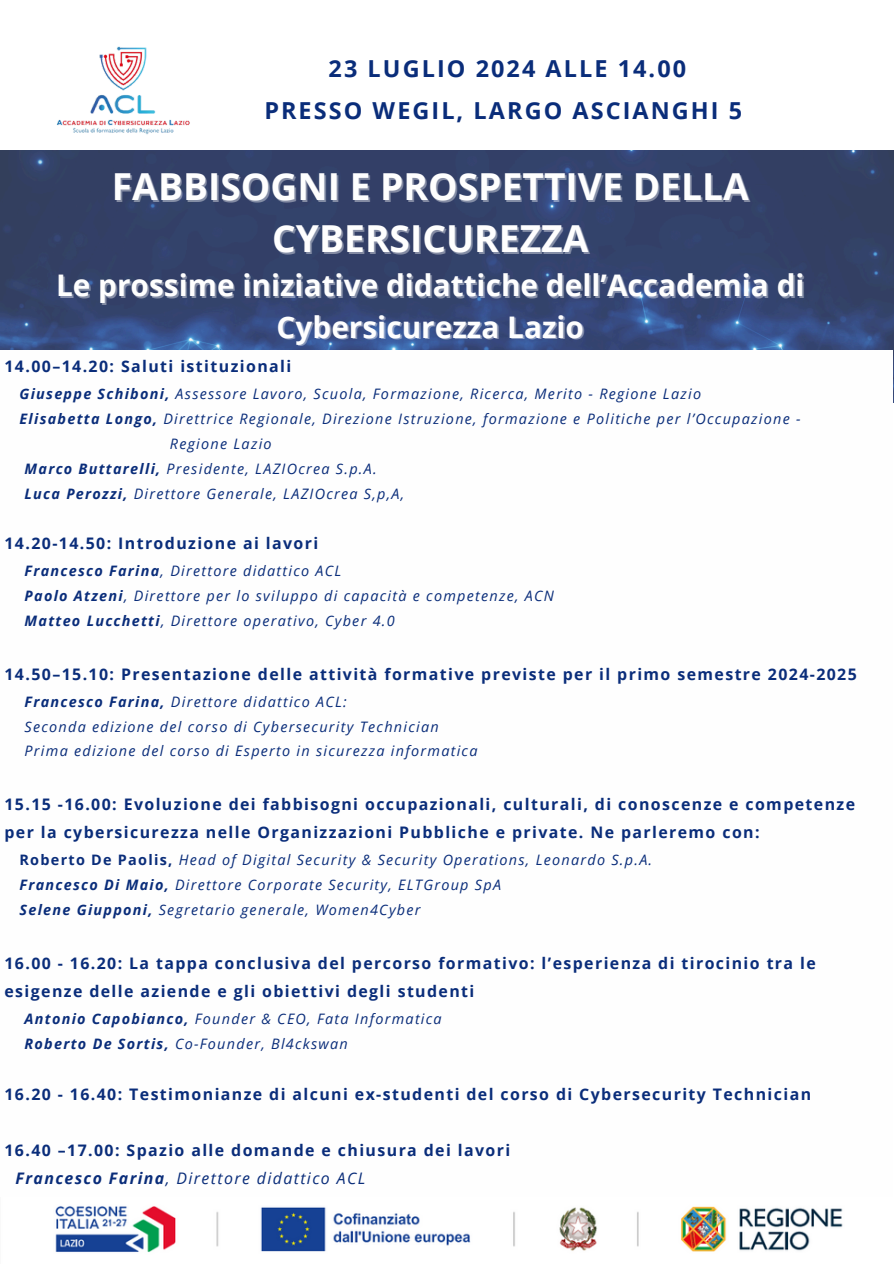
<style>
.page{position:relative;width:894px;height:1264px;background:#fff}
.page>*{position:absolute;margin:0;border:0;box-sizing:border-box;transform-origin:0 0}
.t1{font:700 37.2px/51.8px "Open Sans";color:#fefefe;text-align:center}
.t2{font:700 29.7px/41.7px "Open Sans";color:#fefefe;text-align:center}
.t3{font:700 23.4px/41.8px "Open Sans";letter-spacing:.09em;color:#0a2d7a;text-align:center}
.t4{font:700 15.9px/28.2px "Open Sans";letter-spacing:.09em;color:#0a2d7a}
.t5{font:italic 15.9px "Open Sans";letter-spacing:.09em;color:#0a2d7a}
.t6{font:italic 14.4px "Open Sans";letter-spacing:.09em;color:#0a2d7a}
.s1{font-weight:700}
.s2{font-weight:700;font-style:normal}
</style>
<div class="page">
<img style="left:55px;top:1206px;width:788px;height:46px">
<img style="left:0;top:151px;width:893px;height:199px">
<img style="left:56px;top:46px;width:134px;height:89px">
<p class="t3" style="left:264px;top:47px;width:479px">23 LUGLIO 2024 ALLE 14.00<br>PRESSO WEGIL, LARGO ASCIANGHI 5</p>
<h1 class="t1" style="left:112px;top:160px;width:638px">FABBISOGNI E PROSPETTIVE DELLA<br>CYBERSICUREZZA</h1>
<h2 class="t2" style="left:56px;top:263px;width:749px">Le prossime iniziative didattiche dell’Accademia di<br>Cybersicurezza Lazio</h2>
<p class="t4" style="left:5px;top:352px;width:288px">14.00–14.20: Saluti istituzionali</p>
<p class="t6" style="left:20px;top:384px;width:682px"><span class="s1">Giuseppe Schiboni,</span> Assessore Lavoro, Scuola, Formazione, Ricerca, Merito - Regione Lazio</p>
<p class="t6" style="left:20px;top:409px;width:782px"><span class="s1">Elisabetta Longo,</span> Direttrice Regionale, Direzione Istruzione, formazione e Politiche per l’Occupazione -</p>
<p class="t6" style="left:170px;top:433px;width:103px">Regione Lazio</p>
<p class="t6" style="left:25px;top:458px;width:353px"><span class="s1">Marco Buttarelli,</span> Presidente, LAZIOcrea S.p.A.</p>
<p class="t6" style="left:25px;top:483px;width:381px"><span class="s1">Luca Perozzi,</span> Direttore Generale, LAZIOcrea S,p,A,</p>
<p class="t4" style="left:5px;top:529px;width:315px">14.20-14.50: Introduzione ai lavori</p>
<p class="t6" style="left:25px;top:561px;width:318px"><span class="s1">Francesco Farina</span>, Direttore didattico ACL</p>
<p class="t6" style="left:25px;top:585px;width:530px"><span class="s1">Paolo Atzeni</span>, Direttore per lo sviluppo di capacità e competenze, ACN</p>
<p class="t6" style="left:25px;top:610px;width:371px"><span class="s1">Matteo Lucchetti</span>, Direttore operativo, Cyber 4.0</p>
<p class="t4" style="left:5px;top:659px;width:853px">14.50–15.10: Presentazione delle attività formative previste per il primo semestre 2024-2025</p>
<p class="t6" style="left:25px;top:691px;width:323px"><span class="s1">Francesco Farina,</span> Direttore didattico ACL:</p>
<p class="t6" style="left:25px;top:716px;width:415px">Seconda edizione del corso di Cybersecurity Technician</p>
<p class="t6" style="left:25px;top:741px;width:454px">Prima edizione del corso di Esperto in sicurezza informatica</p>
<p class="t4" style="left:5px;top:790px;width:851px">15.15 -16.00: Evoluzione dei fabbisogni occupazionali, culturali, di conoscenze e competenze per la cybersicurezza nelle Organizzazioni Pubbliche e private. Ne parleremo con:</p>
<p class="t6" style="left:20px;top:850px;width:634px"><span class="s2">Roberto De Paolis,</span> Head of Digital Security &amp; Security Operations, Leonardo S.p.A.</p>
<p class="t6" style="left:20px;top:874px;width:483px"><span class="s1">Francesco Di Maio,</span> Direttore Corporate Security, ELTGroup SpA</p>
<p class="t6" style="left:20px;top:899px;width:402px"><span class="s1">Selene Giupponi,</span> Segretario generale, Women4Cyber</p>
<p class="t4" style="left:5px;top:948px;width:812px">16.00 - 16.20: La tappa conclusiva del percorso formativo: l’esperienza di tirocinio tra le esigenze delle aziende e gli obiettivi degli studenti</p>
<p class="t6" style="left:25px;top:1008px;width:418px"><span class="s1">Antonio Capobianco,</span> Founder &amp; CEO, Fata Informatica</p>
<p class="t6" style="left:25px;top:1033px;width:325px"><span class="s1">Roberto De Sortis,</span> Co-Founder, Bl4ckswan</p>
<p class="t4" style="left:5px;top:1079px;width:807px">16.20 - 16.40: Testimonianze di alcuni ex-studenti del corso di Cybersecurity Technician</p>
<h3 class="t4" style="left:5px;top:1135px;width:507px">16.40 –17.00: Spazio alle domande e chiusura dei lavori</h3>
<p class="t5" style="left:16px;top:1166px;width:351px"><span class="s1">Francesco Farina</span>, Direttore didattico ACL</p>
</div>
